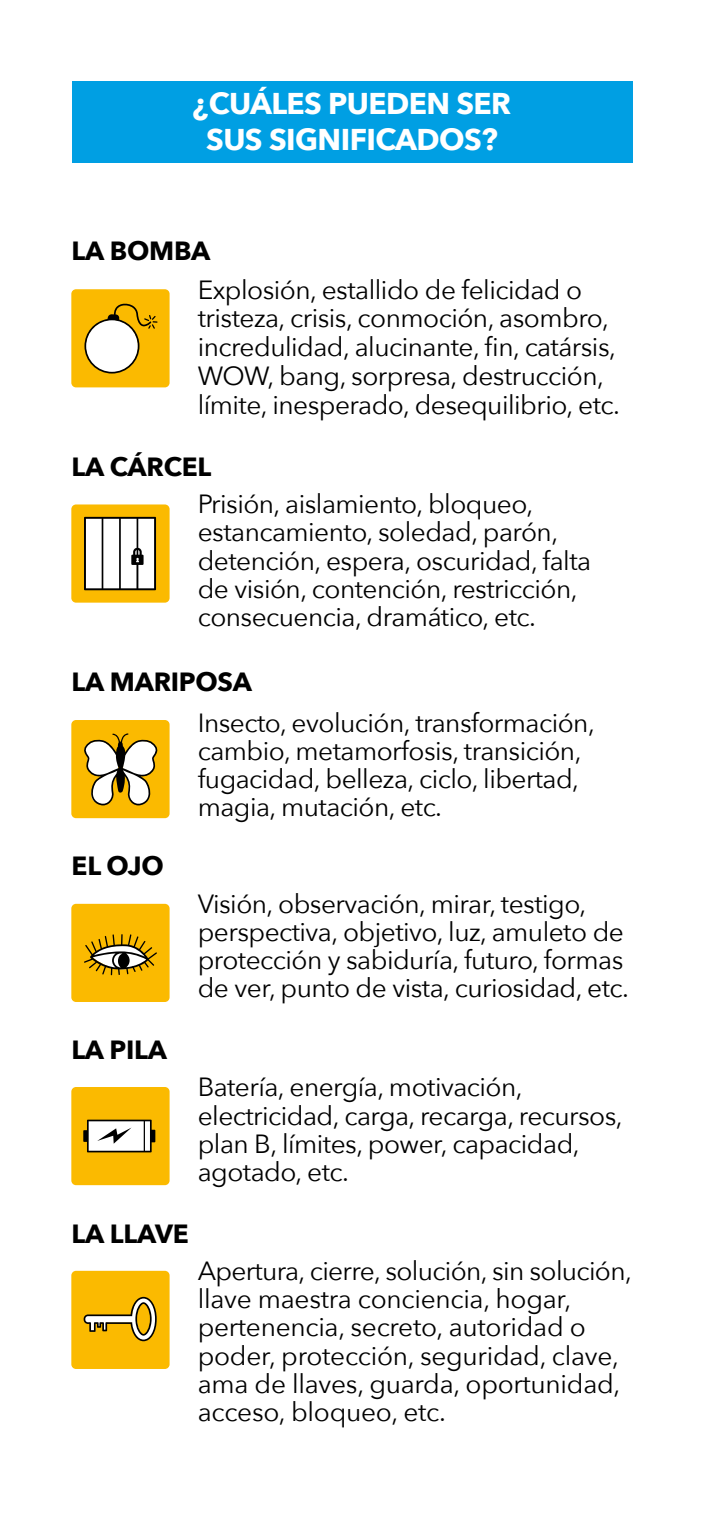
<style>
.page{position:relative;width:704px;height:1523px;background:#fff}
.page>*{position:absolute;margin:0;border:0;box-sizing:border-box;transform-origin:0 0}
.t1{font:700 30px/36px "Avenir Next";letter-spacing:-.02em;color:#fff;text-align:center}
.t2{font:26.25px/28.1px "Avenir Next";letter-spacing:-.02em;color:#000}
.t3{font:700 26.25px "Avenir Next";letter-spacing:-.01em;color:#000}
</style>
<div class="page">
<div style="left:72px;top:81px;width:560px;height:81px;background:#009fe3"></div>
<div style="left:71px;top:504px;width:98px;height:98px;background:#fbba00;border-radius:5px"></div>
<svg style="left:84px;top:517px;width:72px;height:73px;background:#cecece"></svg>
<div style="left:71px;top:720px;width:98px;height:98px;background:#fbba00;border-radius:5px"></div>
<svg style="left:84px;top:733px;width:74px;height:72px"></svg>
<div style="left:71px;top:1270px;width:98px;height:99px;background:#fbba00;border-radius:5px"></div>
<svg style="left:84px;top:1296px;width:73px;height:45px"></svg>
<div style="left:71px;top:289px;width:98px;height:98px;background:#fbba00;border-radius:5px"></div>
<svg style="left:84px;top:303px;width:73px;height:70px"></svg>
<div style="left:71px;top:904px;width:98px;height:98px;background:#fbba00;border-radius:5px"></div>
<svg style="left:84px;top:934px;width:73px;height:41px"></svg>
<div style="left:71px;top:1087px;width:98px;height:98px;background:#fbba00;border-radius:5px"></div>
<svg style="left:83px;top:1119px;width:72px;height:33px;background:#c4beaf"></svg>
<p class="t1" style="left:193px;top:85px;width:319px">¿CUÁLES PUEDEN SER<br>SUS SIGNIFICADOS?</p>
<p class="t3" style="left:72px;top:228px;width:140px">LA BOMBA</p>
<p class="t2" style="left:198px;top:274px;width:423px;line-height:28.8px">Explosión, estallido de felicidad o tristeza, crisis, conmoción, asombro, incredulidad, alucinante, fin, catársis, WOW, bang, sorpresa, destrucción, límite, inesperado, desequilibrio, etc.</p>
<p class="t3" style="left:72px;top:444px;width:141px">LA CÁRCEL</p>
<p class="t2" style="left:198px;top:489px;width:395px">Prisión, aislamiento, bloqueo, estancamiento, soledad, parón, detención, espera, oscuridad, falta de visión, contención, restricción, consecuencia, dramático, etc.</p>
<p class="t3" style="left:72px;top:659px;width:182px">LA MARIPOSA</p>
<p class="t2" style="left:198px;top:708px;width:398px">Insecto, evolución, transformación, cambio, metamorfosis, transición, fugacidad, belleza, ciclo, libertad, magia, mutación, etc.</p>
<p class="t3" style="left:72px;top:843px;width:93px">EL OJO</p>
<p class="t2" style="left:198px;top:888px;width:432px">Visión, observación, mirar, testigo, perspectiva, objetivo, luz, amuleto de protección y sabiduría, futuro, formas de ver, punto de vista, curiosidad, etc.</p>
<p class="t3" style="left:71px;top:1027px;width:97px">LA PILA</p>
<p class="t2" style="left:198px;top:1072px;width:426px">Batería, energía, motivación, electricidad, carga, recarga, recursos, plan B, límites, power, capacidad, agotado, etc.</p>
<p class="t3" style="left:72px;top:1210px;width:118px">LA LLAVE</p>
<p class="t2" style="left:198px;top:1255px;width:435px">Apertura, cierre, solución, sin solución, llave maestra conciencia, hogar, pertenencia, secreto, autoridad o poder, protección, seguridad, clave, ama de llaves, guarda, oportunidad, acceso, bloqueo, etc.</p>
</div>
